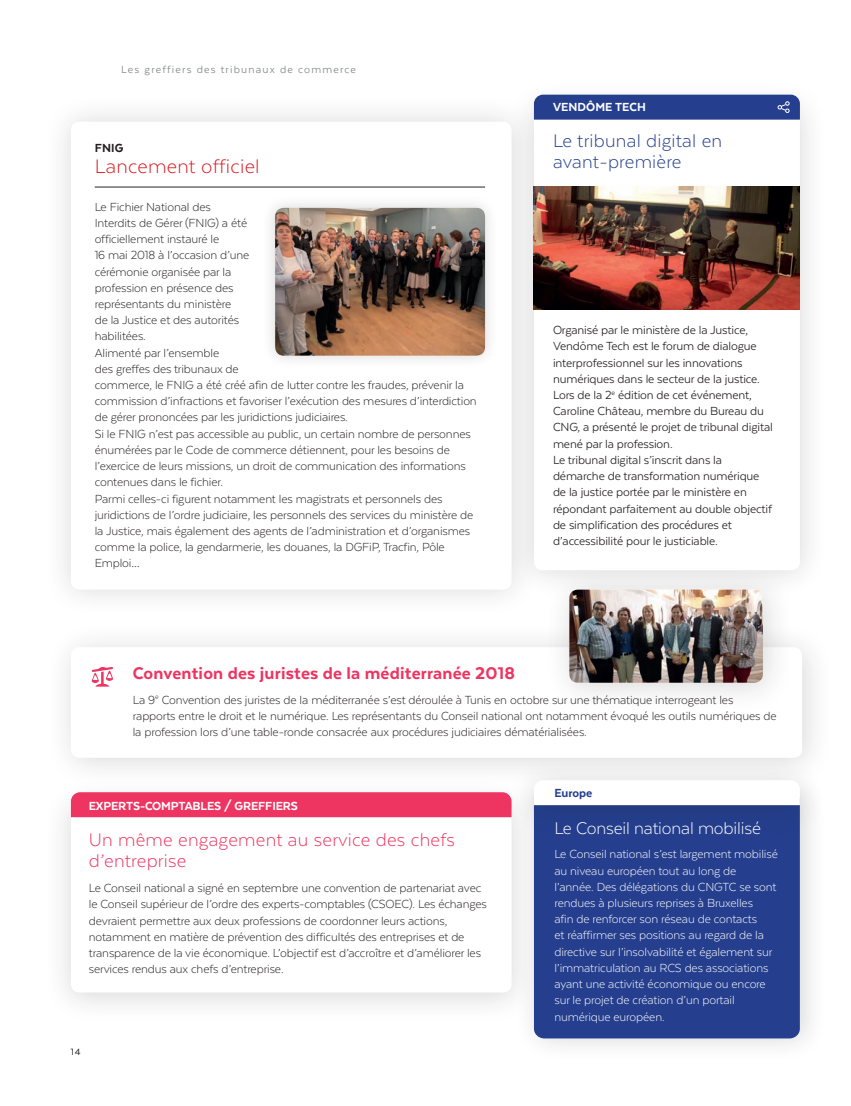
<style>
.page{position:relative;width:851px;height:1106px;background:#fff}
.page>*{position:absolute;margin:0;border:0;box-sizing:border-box;transform-origin:0 0}
.t1{font:300 22.5px "Texta";letter-spacing:.01em;color:#d81c23}
.t2{font:300 21px/21px "Texta";letter-spacing:.01em;color:#ee3460}
.t3{font:300 21px/21px "Texta";letter-spacing:.01em;color:#253f8e}
.t4{font:800 19.5px "Texta";letter-spacing:.01em;color:#ee3460}
.t5{font:300 19.5px "Texta";letter-spacing:-.01em;color:#fff}
.t6{font:300 13.5px/16.2px "Texta";letter-spacing:-.01em;color:#231f20}
.t7{font:13.5px/16.2px "Texta";letter-spacing:-.01em;color:#231f20}
.t8{font:300 13.5px/16.2px "Texta";letter-spacing:-.01em;color:#fff}
.t9{font:800 13.5px "Texta";letter-spacing:-.01em;color:#fff}
.t10{font:800 13.5px "Texta";color:#253f8e}
.t11{font:800 13.5px "Texta";color:#231f20}
.t12{font:12px "Texta";letter-spacing:.1em;color:#7e8083}
.t13{font:10.5px "Texta";color:#231f20}
</style>
<div class="page">
<div style="left:505px;top:79px;width:323px;height:519px;background:#231f20;opacity:.18"></div>
<div style="left:534px;top:107px;width:265px;height:463px;background:#fff;border-radius:9px"></div>
<img style="left:539px;top:186px;width:260px;height:123px">
<div style="left:43px;top:93px;width:496px;height:525px;background:#f8f7f8"></div>
<div style="left:71px;top:122px;width:440px;height:467px;background:#fff;border-radius:9px"></div>
<div style="left:46px;top:622px;width:787px;height:167px;background:#f8f8f8"></div>
<div style="left:71px;top:647px;width:731px;height:110px;background:#fff;border-radius:9px"></div>
<hr style="left:95px;top:187px;width:390px;height:1px;background:#231f20">
<div style="left:261px;top:193px;width:238px;height:176px;background:#231f20;opacity:.18"></div>
<img style="left:275px;top:208px;width:210px;height:147px">
<div style="left:42px;top:777px;width:497px;height:248px;background:#231f20;opacity:.18"></div>
<div style="left:71px;top:801px;width:440px;height:191px;background:#fff;border-radius:9px"></div>
<div style="left:71px;top:792px;width:435px;height:25px;background:#ee3460"></div>
<div style="left:514px;top:773px;width:314px;height:289px;background:#231f20;opacity:.18"></div>
<div style="left:534px;top:837px;width:265px;height:201px;background:#253f8e"></div>
<div style="left:506px;top:756px;width:321px;height:81px;background:#231f20;opacity:.18"></div>
<svg style="left:534px;top:780px;width:265px;height:25px"></svg>
<svg style="left:92px;top:667px;width:21px;height:19px"></svg>
<div style="left:534px;top:95px;width:265px;height:25px;background:#253f8e"></div>
<div style="left:544px;top:564px;width:250px;height:150px;background:#f7f7f7"></div>
<img style="left:569px;top:589px;width:193px;height:93px">
<p class="t12" style="left:121px;top:63px;width:236px">Les greffiers des tribunaux de commerce</p>
<p class="t11" style="left:95px;top:141px;width:30px">FNIG</p>
<h1 class="t1" style="left:95px;top:154px;width:166px">Lancement officiel</h1>
<p class="t6" style="left:95px;top:198px;width:383px">Le Fichier National des<br>Interdits de Gérer (FNIG) a été<br>officiellement instauré le<br>16 mai 2018 à l’occasion d’une<br>cérémonie organisée par la<br>profession en présence des<br>représentants du ministère<br>de la Justice et des autorités<br>habilitées.<br>Alimenté par l’ensemble<br>des greffes des tribunaux de<br>commerce, le FNIG a été créé afin de lutter contre les fraudes, prévenir la commission d’infractions et favoriser l’exécution des mesures d’interdiction de gérer prononcées par les juridictions judiciaires.<br>Si le FNIG n’est pas accessible au public, un certain nombre de personnes énumérées par le Code de commerce détiennent, pour les besoins de l’exercice de leurs missions, un droit de communication des informations contenues dans le fichier.<br>Parmi celles-ci figurent notamment les magistrats et personnels des juridictions de l’ordre judiciaire, les personnels des services du ministère de la Justice, mais également des agents de l’administration et d’organismes comme la police, la gendarmerie, les douanes, la DGFiP, Tracfin, Pôle Emploi…</p>
<p class="t9" style="left:553px;top:100px;width:94px">VENDÔME TECH</p>
<h2 class="t3" style="left:553px;top:130px;width:171px">Le tribunal digital en avant-première</h2>
<p class="t7" style="left:553px;top:322px;width:221px">Organisé par le ministère de la Justice, Vendôme Tech est le forum de dialogue interprofessionnel sur les innovations numériques dans le secteur de la justice.<br>Lors de la 2<sup>e</sup> édition de cet événement, Caroline Château, membre du Bureau du CNG, a présenté le projet de tribunal digital mené par la profession.<br>Le tribunal digital s’inscrit dans la démarche de transformation numérique de la justice portée par le ministère en répondant parfaitement au double objectif de simplification des procédures et d’accessibilité pour le justiciable.</p>
<h3 class="t4" style="left:133px;top:663px;width:383px">Convention des juristes de la méditerranée 2018</h3>
<p class="t6" style="left:133px;top:691px;width:645px">La 9<sup>e</sup> Convention des juristes de la méditerranée s’est déroulée à Tunis en octobre sur une thématique interrogeant les rapports entre le droit et le numérique. Les représentants du Conseil national ont notamment évoqué les outils numériques de la profession lors d’une table-ronde consacrée aux procédures judiciaires dématérialisées.</p>
<p class="t9" style="left:89px;top:798px;width:210px">EXPERTS-COMPTABLES / GREFFIERS</p>
<h2 class="t2" style="left:89px;top:829px;width:367px">Un même engagement au service des chefs d’entreprise</h2>
<p class="t6" style="left:89px;top:879px;width:399px">Le Conseil national a signé en septembre une convention de partenariat avec le Conseil supérieur de l’ordre des experts-comptables (CSOEC). Les échanges devraient permettre aux deux professions de coordonner leurs actions, notamment en matière de prévention des difficultés des entreprises et de transparence de la vie économique. L’objectif est d’accroître et d’améliorer les services rendus aux chefs d’entreprise.</p>
<p class="t13" style="left:71px;top:1046px;width:11px">14</p>
<p class="t10" style="left:554px;top:786px;width:40px">Europe</p>
<h3 class="t5" style="left:554px;top:817px;width:208px">Le Conseil national mobilisé</h3>
<p class="t8" style="left:554px;top:846px;width:225px">Le Conseil national s’est largement mobilisé au niveau européen tout au long de l’année. Des délégations du CNGTC se sont rendues à plusieurs reprises à Bruxelles<br>afin de renforcer son réseau de contacts<br>et réaffirmer ses positions au regard de la directive sur l’insolvabilité et également sur l’immatriculation au RCS des associations ayant une activité économique ou encore sur le projet de création d’un portail numérique européen.</p>
</div>
